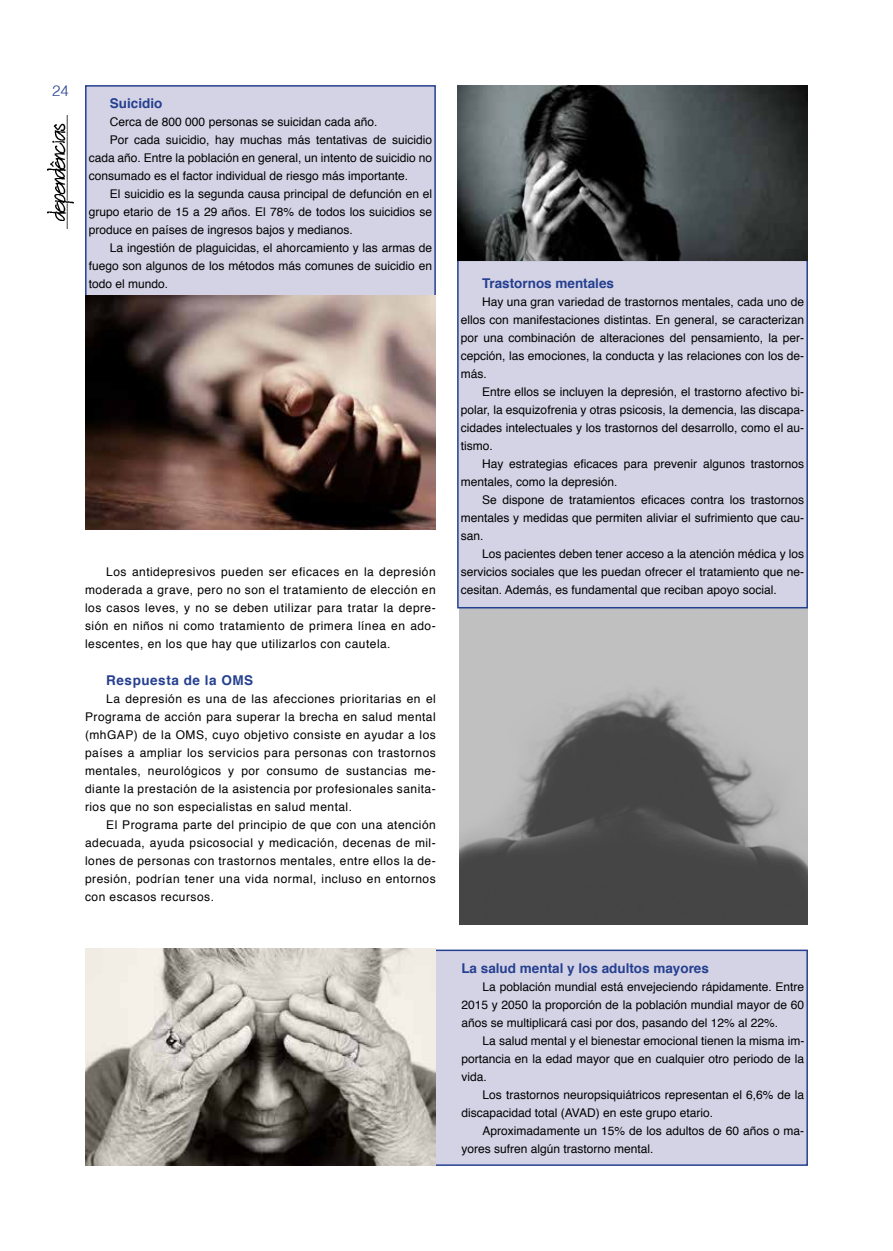
<style>
.page{position:relative;width:893px;height:1251px;background:#fff}
.page>*{position:absolute;margin:0;border:0;box-sizing:border-box;transform-origin:0 0}
.t1{font:300 15px "Helvetica";color:#25408f}
.t2{font:700 13.5px "Helvetica";color:#25408f}
.t3{font:700 13.5px "Helvetica";letter-spacing:.04em;color:#25408f}
.t4{font:12px/18px "Helvetica";color:#000;text-align:justify}
</style>
<div class="page">
<img style="left:48px;top:115px;width:25px;height:113px">
<img style="left:459px;top:608px;width:349px;height:316px">
<div style="left:458px;top:260px;width:349px;height:347px;background:#d4d3e6"></div>
<div style="left:457px;top:259px;width:351px;height:349px;border:2px solid #25408f"></div>
<div style="left:427px;top:950px;width:380px;height:214px;background:#d4d3e6"></div>
<div style="left:427px;top:949px;width:381px;height:216px;border:2px solid #25408f"></div>
<div style="left:86px;top:86px;width:349px;height:266px;background:#d4d3e6"></div>
<div style="left:85px;top:85px;width:351px;height:268px;border:2px solid #25408f"></div>
<img style="left:85px;top:296px;width:351px;height:233px">
<img style="left:457px;top:85px;width:351px;height:175px">
<img style="left:85px;top:948px;width:351px;height:217px">
<p class="t1" style="left:52px;top:78px;width:18px">24</p>
<p class="t2" style="left:110px;top:92px;width:54px">Suicidio</p>
<p class="t4" style="left:110px;top:113px;width:269px">Cerca de 800 000 personas se suicidan cada año.</p>
<p class="t4" style="left:110px;top:131px;width:324px">Por cada suicidio, hay muchas más tentativas de suicidio</p>
<p class="t4" style="left:89px;top:149px;width:345px">cada año. Entre la población en general, un intento de suicidio no</p>
<p class="t4" style="left:89px;top:167px;width:321px">consumado es el factor individual de riesgo más importante.</p>
<p class="t4" style="left:110px;top:185px;width:324px">El suicidio es la segunda causa principal de defunción en el</p>
<p class="t4" style="left:89px;top:203px;width:345px">grupo etario de 15 a 29 años. El 78% de todos los suicidios se</p>
<p class="t4" style="left:89px;top:221px;width:266px">produce en países de ingresos bajos y medianos.</p>
<p class="t4" style="left:110px;top:239px;width:324px">La ingestión de plaguicidas, el ahorcamiento y las armas de</p>
<p class="t4" style="left:89px;top:257px;width:345px">fuego son algunos de los métodos más comunes de suicidio en</p>
<p class="t4" style="left:89px;top:275px;width:81px">todo el mundo.</p>
<p class="t4" style="left:85px;top:563px;width:352px;text-indent:21px">Los antidepresivos pueden ser eficaces en la depresión moderada a grave, pero no son el tratamiento de elección en los casos leves, y no se deben utilizar para tratar la depre&shy;sión en niños ni como tratamiento de primera línea en ado&shy;lescentes, en los que hay que utilizarlos con cautela.</p>
<p class="t3" style="left:106px;top:668px;width:149px">Respuesta de la OMS</p>
<p class="t4" style="left:85px;top:689px;width:352px;text-indent:21px">La depresión es una de las afecciones prioritarias en el Programa de acción para superar la brecha en salud mental (mhGAP) de la OMS, cuyo objetivo consiste en ayudar a los países a ampliar los servicios para personas con trastornos mentales, neurológicos y por consumo de sustancias me&shy;diante la prestación de la asistencia por profesionales sanita&shy;rios que no son especialistas en salud mental.</p>
<p class="t4" style="left:85px;top:815px;width:352px;text-indent:21px">El Programa parte del principio de que con una atención adecuada, ayuda psicosocial y medicación, decenas de mil&shy;lones de personas con trastornos mentales, entre ellos la de&shy;presión, podrían tener una vida normal, incluso en entornos con escasos recursos.</p>
<p class="t2" style="left:482px;top:272px;width:134px">Trastornos mentales</p>
<p class="t4" style="left:461px;top:293px;width:345px;text-indent:21px">Hay una gran variedad de trastornos mentales, cada uno de ellos con manifestaciones distintas. En general, se caracterizan por una combinación de alteraciones del pensamiento, la per&shy;cepción, las emociones, la conducta y las relaciones con los de&shy;más.</p>
<p class="t4" style="left:461px;top:383px;width:345px;text-indent:21px">Entre ellos se incluyen la depresión, el trastorno afectivo bi&shy;polar, la esquizofrenia y otras psicosis, la demencia, las discapa&shy;cidades intelectuales y los trastornos del desarrollo, como el au&shy;tismo.</p>
<p class="t4" style="left:461px;top:455px;width:345px;text-indent:21px">Hay estrategias eficaces para prevenir algunos trastornos mentales, como la depresión.</p>
<p class="t4" style="left:461px;top:491px;width:345px;text-indent:21px">Se dispone de tratamientos eficaces contra los trastornos mentales y medidas que permiten aliviar el sufrimiento que cau&shy;san.</p>
<p class="t4" style="left:461px;top:545px;width:345px;text-indent:21px">Los pacientes deben tener acceso a la atención médica y los servicios sociales que les puedan ofrecer el tratamiento que ne&shy;cesitan. Además, es fundamental que reciban apoyo social.</p>
<p class="t2" style="left:461px;top:956px;width:249px">La salud mental y los adultos mayores</p>
<p class="t4" style="left:461px;top:977px;width:344px;text-indent:21px">La población mundial está envejeciendo rápidamente. Entre 2015 y 2050 la proporción de la población mundial mayor de 60 años se multiplicará casi por dos, pasando del 12% al 22%.</p>
<p class="t4" style="left:461px;top:1031px;width:344px;text-indent:21px">La salud mental y el bienestar emocional tienen la misma im&shy;portancia en la edad mayor que en cualquier otro periodo de la vida.</p>
<p class="t4" style="left:461px;top:1085px;width:344px;text-indent:21px">Los trastornos neuropsiquiátricos representan el 6,6% de la discapacidad total (AVAD) en este grupo etario.</p>
<p class="t4" style="left:461px;top:1121px;width:344px;text-indent:21px">Aproximadamente un 15% de los adultos de 60 años o ma&shy;yores sufren algún trastorno mental.</p>
</div>
